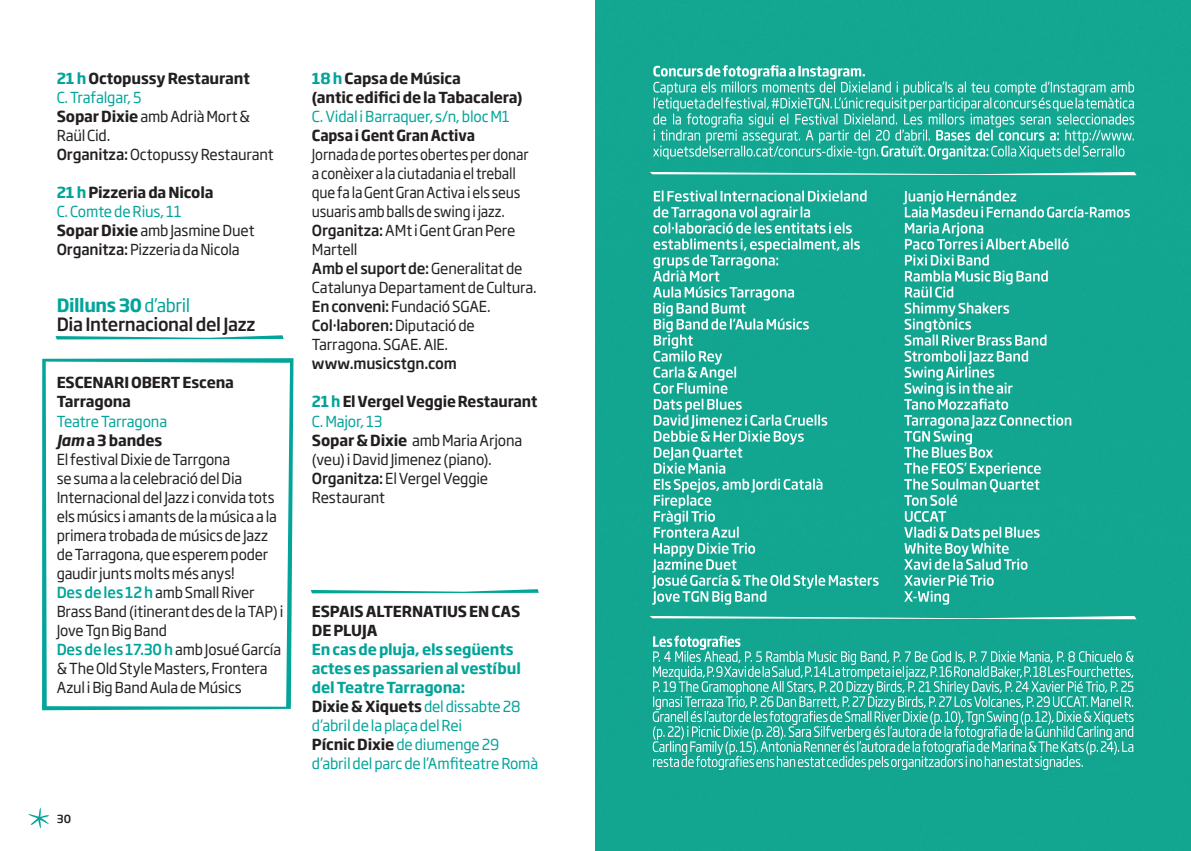
<style>
.page{position:relative;width:1191px;height:851px;background:#fff}
.page>*{position:absolute;margin:0;border:0;box-sizing:border-box;transform-origin:0 0}
.t1{font:500 18px "Soho Gothic Pro";letter-spacing:-.02em;color:#231f20;scale:.96 1}
.t2{font:700 18px "Soho Gothic Pro";letter-spacing:-.02em;color:#03a49a;scale:.96 1}
.t3{font:15px/19px "Soho Gothic Pro";letter-spacing:-.015em;color:#231f20;scale:.96 1}
.t4{font:15px/19px "Soho Gothic Pro";letter-spacing:-.015em;color:#231f20;scale:.95 1}
.t5{font:15px/19px "Soho Gothic Pro";letter-spacing:-.01em;color:#03a49a;scale:.96 1}
.t6{font:700 15px/19px "Soho Gothic Pro";letter-spacing:-.01em;color:#231f20;scale:.96 1}
.t7{font:15px/19px "Soho Gothic Pro";letter-spacing:-.015em;color:#231f20;scale:.91 1}
.t8{font:700 15px/19px "Soho Gothic Pro";letter-spacing:-.01em;color:#03a49a;scale:.96 1}
.t9{font:700 15px "Soho Gothic Pro";letter-spacing:-.01em;color:#231f20;scale:.93 1}
.t10{font:700 15px "Soho Gothic Pro";letter-spacing:-.01em;color:#231f20;scale:.91 1}
.t11{font:500 15px "Soho Gothic Pro";letter-spacing:-.01em;color:#231f20;scale:.96 1}
.t12{font:500 11px "Soho Gothic Pro";color:#231f20}
.s1{color:#03a49a}
.s2{font-weight:700}
.s3{font-weight:500}
.s4{font-weight:400}
.s5{font-style:italic}
.s6{font-weight:500;color:#03a49a}
.s7{font-weight:700;color:#231f20}
</style>
<div class="page">
<svg style="left:28px;top:807px;width:21px;height:22px"></svg>
<div style="left:595px;top:0;width:596px;height:850px;background:#12a691"></div>
<svg style="left:652px;top:190px;width:226px;height:414px"></svg>
<svg style="left:904px;top:511px;width:135px;height:93px"></svg>
<svg style="left:903px;top:190px;width:226px;height:315px"></svg>
<svg style="left:649px;top:616px;width:487px;height:3px"></svg>
<svg style="left:650px;top:172px;width:486px;height:3px"></svg>
<svg style="left:653px;top:65px;width:481px;height:94px"></svg>
<svg style="left:42px;top:358px;width:251px;height:352px;fill:#03a49a"></svg>
<svg style="left:46px;top:361px;width:244px;height:345px"></svg>
<svg style="left:56px;top:335px;width:227px;height:4px"></svg>
<svg style="left:653px;top:635px;width:480px;height:134px"></svg>
<svg style="left:311px;top:589px;width:228px;height:4px"></svg>
<p class="t6" style="left:57px;top:68px;width:203px"><span class="s1">21 h</span> Octopussy Restaurant</p>
<p class="t5" style="left:57px;top:87px;width:90px">C. Trafalgar, 5</p>
<p class="t3" style="left:57px;top:106px;width:203px"><span class="s2">Sopar Dixie</span> amb Adrià Mort &amp;<br>Raül Cid.</p>
<p class="t3" style="left:57px;top:144px;width:227px"><span class="s3">Organitza:</span> Octopussy Restaurant</p>
<p class="t6" style="left:57px;top:182px;width:165px"><span class="s1">21 h</span> Pizzeria da Nicola</p>
<p class="t5" style="left:57px;top:201px;width:132px">C. Comte de Rius, 11</p>
<p class="t3" style="left:57px;top:220px;width:207px"><span class="s2">Sopar Dixie</span> amb Jasmine Duet<br><span class="s3">Organitza:</span> Pizzeria da Nicola</p>
<p class="t2" style="left:57px;top:291px;width:140px">Dilluns 30 <span class="s4">d’abril</span></p>
<p class="t1" style="left:57px;top:310px;width:209px">Dia Internacional del Jazz</p>
<p class="t6" style="left:57px;top:372px;width:186px">ESCENARI OBERT Escena<br>Tarragona</p>
<p class="t5" style="left:57px;top:410px;width:117px">Teatre Tarragona</p>
<p class="t6" style="left:57px;top:429px;width:111px"><span class="s5">Jam</span> a 3 bandes</p>
<p class="t4" style="left:57px;top:448px;width:233px">El festival Dixie de Tarrgona<br>se suma a la celebració del Dia<br>Internacional del Jazz i convida tots els músics i amants de la música a la primera trobada de músics de Jazz de Tarragona, que esperem poder gaudir junts molts més anys!</p>
<p class="t4" style="left:57px;top:581px;width:240px"><span class="s6">Des de les 12 h</span> amb Small River<br>Brass Band (itinerant des de la TAP) i<br>Jove Tgn Big Band</p>
<p class="t4" style="left:57px;top:638px;width:238px"><span class="s6">Des de les 17.30 h</span>amb Josué García &amp; The Old Style Masters, Frontera<br>Azul i Big Band Aula de Músics</p>
<p class="t12" style="left:57px;top:809px;width:16px">30</p>
<p class="t6" style="left:312px;top:68px;width:157px"><span class="s1">18 h</span> Capsa de Música</p>
<p class="t6" style="left:312px;top:87px;width:221px">(antic edifici de la Tabacalera)</p>
<p class="t5" style="left:312px;top:106px;width:208px">C. Vidal i Barraquer, s/n, bloc M1</p>
<p class="t10" style="left:312px;top:124px;width:181px">Capsa i Gent Gran Activa</p>
<p class="t7" style="left:312px;top:144px;width:239px">Jornada de portes obertes per donar a conèixer a la ciutadania el treball que fa la Gent Gran Activa i els seus usuaris amb balls de swing i jazz.</p>
<p class="t3" style="left:312px;top:220px;width:214px"><span class="s3">Organitza:</span> AMt i Gent Gran Pere<br>Martell</p>
<p class="t3" style="left:312px;top:258px;width:236px"><span class="s3">Amb el suport de:</span> Generalitat de<br>Catalunya Departament de Cultura.</p>
<p class="t3" style="left:312px;top:296px;width:188px"><span class="s3">En conveni:</span> Fundació SGAE.</p>
<p class="t3" style="left:312px;top:315px;width:171px"><span class="s3">Col·laboren:</span> Diputació de<br>Tarragona. SGAE. AIE.</p>
<p class="t11" style="left:312px;top:352px;width:153px">www.musicstgn.com</p>
<p class="t9" style="left:312px;top:390px;width:244px"><span class="s1">21 h</span> El Vergel Veggie Restaurant</p>
<p class="t5" style="left:312px;top:410px;width:75px">C. Major, 13</p>
<p class="t3" style="left:312px;top:429px;width:221px"><span class="s2">Sopar &amp; Dixie</span> amb Maria Arjona (veu) i David Jimenez (piano).</p>
<p class="t3" style="left:312px;top:467px;width:185px"><span class="s3">Organitza:</span> El Vergel Veggie<br>Restaurant</p>
<p class="t6" style="left:312px;top:600px;width:219px">ESPAIS ALTERNATIUS EN CAS<br>DE PLUJA</p>
<p class="t8" style="left:312px;top:638px;width:219px">En cas de pluja, els següents actes es passarien al vestíbul del Teatre Tarragona:</p>
<p class="t5" style="left:312px;top:695px;width:219px"><span class="s7">Dixie &amp; Xiquets</span>del dissabte 28 d’abril de la plaça del Rei</p>
<p class="t5" style="left:312px;top:733px;width:237px"><span class="s7">Pícnic Dixie</span>de diumenge 29 d’abril del parc de l’Amfiteatre Romà</p>
</div>
